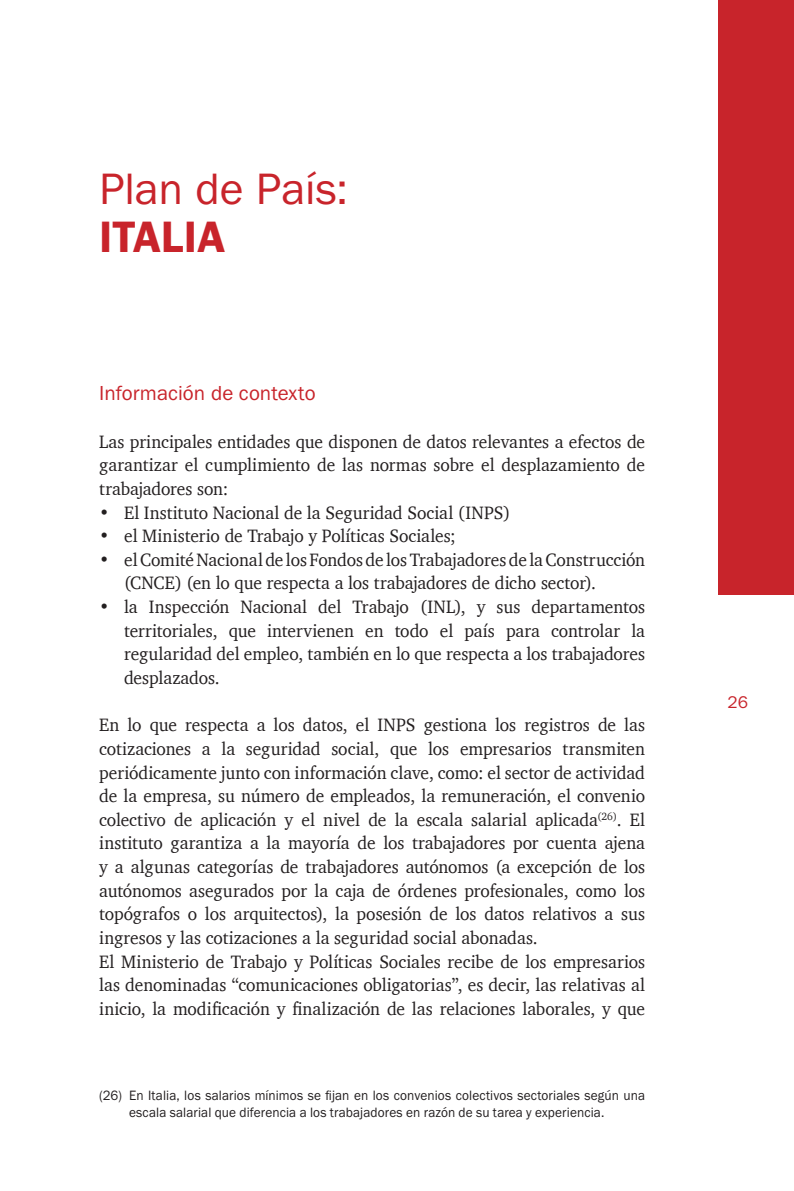
<style>
.page{position:relative;width:794px;height:1191px;background:#fff}
.page>*{position:absolute;margin:0;border:0;box-sizing:border-box;transform-origin:0 0}
.t1{font:45.5px "Franklin Gothic URW Boo";color:#c8242b}
.t2{font:45.5px "Franklin Gothic URW Dem";letter-spacing:.005em;color:#c8242b}
.t3{font:21px "Franklin Gothic URW Boo";letter-spacing:.005em;color:#c8242b}
.t4{font:18.38px/23.6px "Charter";color:#231f20;text-align:justify;scale:.95 1}
.t5{font:17.5px "Franklin Gothic URW Boo";color:#c8242b}
.t6{font:14px/16.8px "Franklin Gothic URW Boo";letter-spacing:.01em;color:#231f20;scale:.95 1}
</style>
<div class="page">
<div style="left:719px;top:0;width:75px;height:594px;background:#c8242b"></div>
<h1 class="t1" style="left:99px;top:161px;width:250px">Plan de País:</h1>
<h1 class="t2" style="left:99px;top:208px;width:127px">ITALIA</h1>
<p class="t3" style="left:99px;top:380px;width:218px">Información de contexto</p>
<p class="t4" style="left:99px;top:429px;width:576px">Las principales entidades que disponen de datos relevantes a efectos de garantizar el cumplimiento de las normas sobre el desplazamiento de trabajadores son:</p>
<p class="t4" style="left:99px;top:500px;width:434px">• El Instituto Nacional de la Seguridad Social (INPS)</p>
<p class="t4" style="left:99px;top:524px;width:377px">• el Ministerio de Trabajo y Políticas Sociales;</p>
<p class="t4" style="left:124px;top:547px;width:550px;text-indent:-25px">• el Comité Nacional de los Fondos de los Trabajadores de la Construcción (CNCE) (en lo que respecta a los trabajadores de dicho sector).</p>
<p class="t4" style="left:124px;top:595px;width:550px;text-indent:-25px">• la Inspección Nacional del Trabajo (INL), y sus departamentos territoriales, que intervienen en todo el país para controlar la regularidad del empleo, también en lo que respecta a los trabajadores desplazados.</p>
<p class="t4" style="left:99px;top:713px;width:576px;text-align:left">En lo que respecta a los datos, el INPS gestiona los registros de las cotizaciones a la seguridad social, que los empresarios transmiten periódicamente junto con información clave, como: el sector de actividad de la empresa, su número de empleados, la remuneración, el convenio colectivo de aplicación y el nivel de la escala salarial aplicada<sup>(26)</sup>. El instituto garantiza a la mayoría de los trabajadores por cuenta ajena y a algunas categorías de trabajadores autónomos (a excepción de los autónomos asegurados por la caja de órdenes profesionales, como los topógrafos o los arquitectos), la posesión de los datos relativos a sus ingresos y las cotizaciones a la seguridad social abonadas.<br>El Ministerio de Trabajo y Políticas Sociales recibe de los empresarios las denominadas “comunicaciones obligatorias”, es decir, las relativas al inicio, la modificación y finalización de las relaciones laborales, y que</p>
<p class="t6" style="left:129px;top:1086px;width:545px;text-indent:-30px">(26) En Italia, los salarios mínimos se fijan en los convenios colectivos sectoriales según una escala salarial que diferencia a los trabajadores en razón de su tarea y experiencia.</p>
<p class="t5" style="left:727px;top:691px;width:22px">26</p>
</div>
